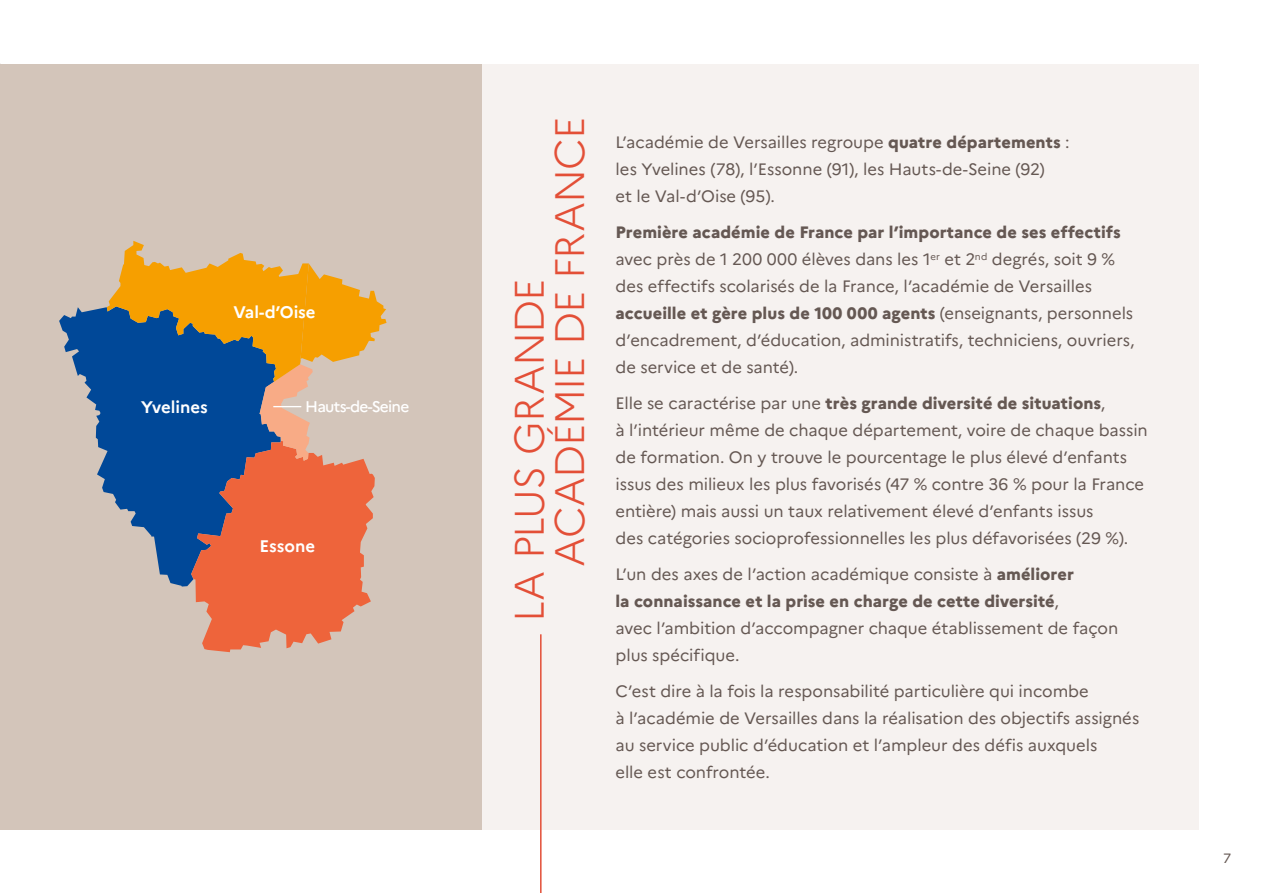
<style>
.page{position:relative;width:1263px;height:893px;background:#fff}
.page>*{position:absolute;margin:0;border:0;box-sizing:border-box;transform-origin:0 0}
.t1{font:300 41.1px/40.5px "Marianne";letter-spacing:-.025em;color:#e34f37}
.t2{font:700 16.8px "Marianne";color:#fff}
.t3{font:16.5px/27px "Marianne";letter-spacing:-.005em;color:#655853}
.t4{font:500 15.45px "Marianne";letter-spacing:-.05em;color:#fff}
.t5{font:13.5px "Marianne";color:#655853}
.s1{font-weight:800}
</style>
<div class="page">
<div style="left:467px;top:64px;width:732px;height:765px;background:#f6f2f0"></div>
<div style="left:0;top:64px;width:482px;height:765px;background:#d3c5ba"></div>
<svg style="left:59px;top:307px;width:48px;height:186px"></svg>
<svg style="left:107px;top:241px;width:279px;height:411px"></svg>
<hr style="left:540px;top:634px;width:2px;height:259px;background:#e34f37">
<p class="t2" style="left:233px;top:302px;width:84px">Val-d’Oise</p>
<p class="t2" style="left:141px;top:396px;width:68px">Yvelines</p>
<p class="t4" style="left:305px;top:397px;width:106px">Hauts-de-Seine</p>
<p class="t2" style="left:260px;top:535px;width:57px">Essone</p>
<h1 class="t1" style="left:509px;top:567px;width:451px;text-indent:-56px;rotate:-90deg">LA PLUS GRANDE<br>ACADÉMIE DE FRANCE</h1>
<p class="t3" style="left:615px;top:129px;width:456px">L’académie de Versailles regroupe <span class="s1">quatre départements</span> : les Yvelines (78), l’Essonne (91), les Hauts-de-Seine (92)<br>et le Val-d’Oise (95).</p>
<p class="t3" style="left:615px;top:219px;width:520px"><span class="s1">Première académie de France par l’importance de ses effectifs </span>avec près de 1 200 000 élèves dans les 1<sup>er</sup> et 2<sup>nd</sup> degrés, soit 9 % des effectifs scolarisés de la France, l’académie de Versailles <span class="s1">accueille et gère plus de 100 000 agents</span> (enseignants, personnels d’encadrement, d’éducation, administratifs, techniciens, ouvriers, de service et de santé).</p>
<p class="t3" style="left:615px;top:390px;width:534px">Elle se caractérise par une <span class="s1">très grande diversité de situations</span>,<br>à l’intérieur même de chaque département, voire de chaque bassin de formation. On y trouve le pourcentage le plus élevé d’enfants issus des milieux les plus favorisés (47 % contre 36 % pour la France entière) mais aussi un taux relativement élevé d’enfants issus<br>des catégories socioprofessionnelles les plus défavorisées (29 %).</p>
<p class="t3" style="left:615px;top:560px;width:504px">L’un des axes de l’action académique consiste à <span class="s1">améliorer<br>la connaissance et la prise en charge de cette diversité</span>,<br>avec l’ambition d’accompagner chaque établissement de façon plus spécifique.</p>
<p class="t3" style="left:615px;top:677px;width:525px">C’est dire à la fois la responsabilité particulière qui incombe<br>à l’académie de Versailles dans la réalisation des objectifs assignés au service public d’éducation et l’ampleur des défis auxquels<br>elle est confrontée.</p>
<p class="t5" style="left:1223px;top:850px;width:10px">7</p>
</div>
